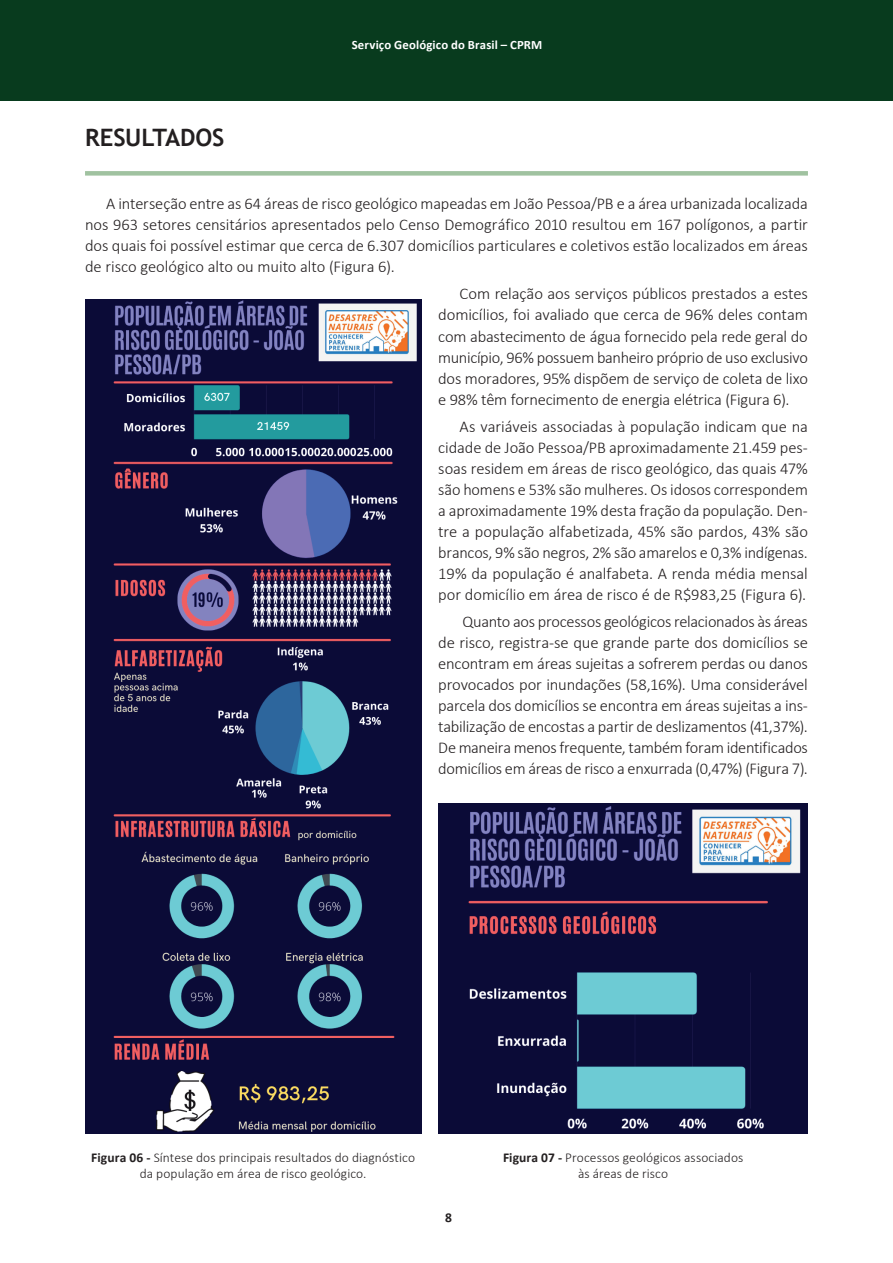
<style>
.page{position:relative;width:893px;height:1263px;background:#fff}
.page>*{position:absolute;margin:0;border:0;box-sizing:border-box;transform-origin:0 0}
.t1{font:700 24px "Trebuchet MS";letter-spacing:-.005em;color:#231f20}
.t2{font:300 16.5px/21px "Calibri";letter-spacing:-.01em;color:#231f20;text-align:justify}
.t3{font:300 13.5px/16.2px "Calibri";letter-spacing:.005em;color:#231f20;text-align:center}
.t4{font:700 13.5px "Calibri";color:#231f20}
.t5{font:700 12.75px "Calibri";letter-spacing:.015em;color:#fff}
.s1{font-weight:700}
</style>
<div class="page">
<div style="left:0;top:0;width:893px;height:100px;background:#083b1e"></div>
<div style="left:85px;top:171px;width:723px;height:5px;background:#a0c2a0"></div>
<img style="left:85px;top:300px;width:336px;height:834px">
<img style="left:438px;top:804px;width:369px;height:329px">
<h1 class="t1" style="left:85px;top:122px;width:141px">RESULTADOS</h1>
<p class="t5" style="left:352px;top:35px;width:192px">Serviço Geológico do Brasil – CPRM</p>
<p class="t2" style="left:85px;top:193px;width:724px;text-indent:21px">A interseção entre as 64 áreas de risco geológico mapeadas em João Pessoa/PB e a área urbanizada localizada nos 963 setores censitários apresentados pelo Censo Demográfico 2010 resultou em 167 polígonos, a partir dos quais foi possível estimar que cerca de 6.307 domicílios particulares e coletivos estão localizados em áreas de risco geológico alto ou muito alto (Figura 6).</p>
<p class="t2" style="left:438px;top:283px;width:371px;text-indent:21px">Com relação aos serviços públicos prestados a estes domicílios, foi avaliado que cerca de 96% deles contam com abastecimento de água fornecido pela rede geral do município, 96% possuem banheiro próprio de uso exclusivo dos moradores, 95% dispõem de serviço de coleta de lixo e 98% têm fornecimento de energia elétrica (Figura 6).</p>
<p class="t2" style="left:438px;top:416px;width:371px;text-indent:21px">As variáveis associadas à população indicam que na cidade de João Pessoa/PB aproximadamente 21.459 pes&shy;soas residem em áreas de risco geológico, das quais 47% são homens e 53% são mulheres. Os idosos correspondem a aproximadamente 19% desta fração da população. Den&shy;tre a população alfabetizada, 45% são pardos, 43% são brancos, 9% são negros, 2% são amarelos e 0,3% indígenas.<br>19% da população é analfabeta. A renda média mensal por domicílio em área de risco é de R$983,25 (Figura 6).</p>
<p class="t2" style="left:438px;top:611px;width:371px;text-indent:24px">Quanto aos processos geológicos relacionados às áreas de risco, registra-se que grande parte dos domicílios se encontram em áreas sujeitas a sofrerem perdas ou danos provocados por inundações (58,16%). Uma considerável parcela dos domicílios se encontra em áreas sujeitas a ins&shy;tabilização de encostas a partir de deslizamentos (41,37%).<br>De maneira menos frequente, também foram identificados domicílios em áreas de risco a enxurrada (0,47%) (Figura 7).</p>
<p class="t3" style="left:91px;top:1149px;width:325px"><span class="s1">Figura 06 -</span> Síntese dos principais resultados do diagnóstico da população em área de risco geológico.</p>
<p class="t3" style="left:503px;top:1149px;width:242px"><span class="s1">Figura 07 -</span> Processos geológicos associados às áreas de risco</p>
<p class="t4" style="left:445px;top:1208px;width:8px">8</p>
</div>
